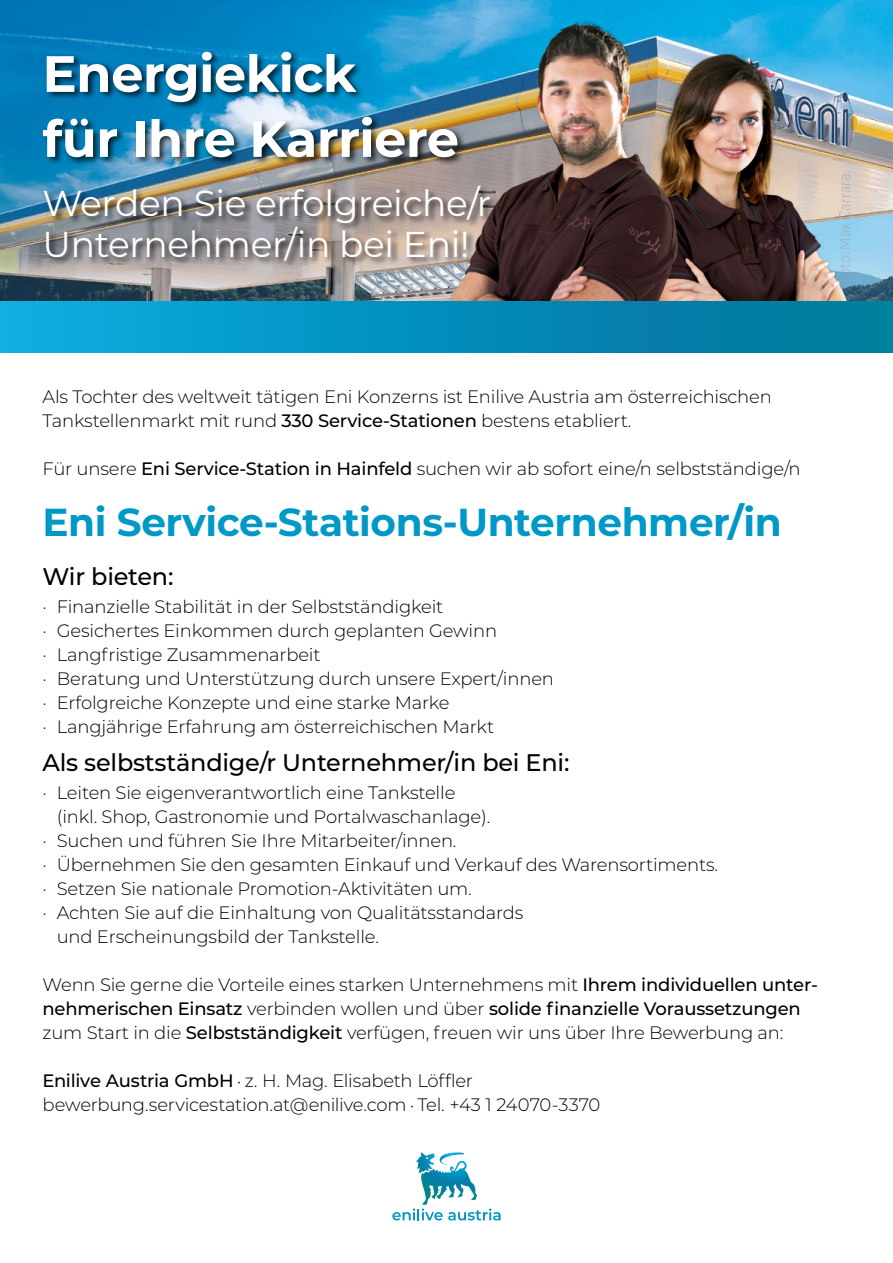
<style>
.page{position:relative;width:893px;height:1263px;background:#fff}
.page>*{position:absolute;margin:0;border:0;box-sizing:border-box;transform-origin:0 0}
.t1{font:700 51px/64.9px "Montserrat";letter-spacing:-.01em;color:#fff}
.t2{font:700 39px "Montserrat";letter-spacing:-.01em;color:#0098c7}
.t3{font:36px/40.5px "Montserrat";letter-spacing:-.01em;color:#fff}
.t4{font:500 24px "Montserrat";letter-spacing:-.01em;color:#000}
.t5{font:300 18px/24px "Montserrat";letter-spacing:-.01em;color:#000}
.t6{font:300 16.05px "Montserrat";letter-spacing:-.01em;color:#9d9d9c;scale:.8 1}
.s1{font-weight:500}
.s2{font-family:"Eni Exp Reg";font-weight:400}
</style>
<div class="page">
<img style="left:0;top:0;width:893px;height:301px">
<img style="left:417px;top:0;width:445px;height:301px">
<div style="left:0;top:301px;width:893px;height:51px;background:linear-gradient(to right,#0cabe0,#007599)"></div>
<svg style="left:392px;top:1152px;width:109px;height:68px"></svg>
<div style="left:41px;top:49px;width:458px;height:220px;background:#000;opacity:.75"></div>
<h1 class="t1" style="left:43px;top:39px;width:418px">Energiekick<br>für Ihre Karriere</h1>
<h3 class="t3" style="left:43px;top:182px;width:450px">Werden Sie erfolgreiche/r<br>Unternehmer/in bei Eni!</h3>
<p class="t6" style="left:834px;top:284px;width:140px;rotate:-90deg">Foto: Max Carrara</p>
<p class="t5" style="left:43px;top:384px;width:731px">Als Tochter des weltweit tätigen Eni Konzerns ist Enilive Austria am österreichischen<br>Tankstellenmarkt mit rund <span class="s1">330 Service-Stationen</span> bestens etabliert.</p>
<p class="t5" style="left:43px;top:456px;width:759px">Für unsere <span class="s1">Eni Service-Station in Hainfeld</span> suchen wir ab sofort eine/n selbstständige/n</p>
<h2 class="t2" style="left:43px;top:494px;width:741px">Eni Service-Stations-Unternehmer/in</h2>
<h3 class="t4" style="left:43px;top:560px;width:133px">Wir bieten:</h3>
<p class="t5" style="left:43px;top:594px;width:513px">· Finanzielle Stabilität in der Selbstständigkeit<br>· Gesichertes Einkommen durch geplanten Gewinn<br>· Langfristige Zusammenarbeit<br>· Beratung und Unterstützung durch unsere Expert/innen · Erfolgreiche Konzepte und eine starke Marke<br>· Langjährige Erfahrung am österreichischen Markt</p>
<h3 class="t4" style="left:43px;top:746px;width:528px">Als selbstständige/r Unternehmer/in bei Eni:</h3>
<p class="t5" style="left:43px;top:780px;width:414px">· Leiten Sie eigenverantwortlich eine Tankstelle</p>
<p class="t5" style="left:57px;top:804px;width:435px">(inkl. Shop, Gastronomie und Portalwaschanlage).</p>
<p class="t5" style="left:43px;top:828px;width:416px">· Suchen und führen Sie Ihre Mitarbeiter/innen.</p>
<p class="t5" style="left:43px;top:852px;width:677px">· Übernehmen Sie den gesamten Einkauf und Verkauf des Warensortiments.</p>
<p class="t5" style="left:43px;top:876px;width:431px">· Setzen Sie nationale Promotion-Aktivitäten um.</p>
<p class="t5" style="left:43px;top:900px;width:482px">· Achten Sie auf die Einhaltung von Qualitätsstandards</p>
<p class="t5" style="left:57px;top:924px;width:324px">und Erscheinungsbild der Tankstelle.</p>
<p class="t5" style="left:43px;top:972px;width:777px">Wenn Sie gerne die Vorteile eines starken Unternehmens mit <span class="s1">Ihrem individuellen unter&shy;nehmerischen Einsatz</span> verbinden wollen und über <span class="s1">solide finanzielle Voraussetzungen </span>zum Start in die <span class="s1">Selbstständigkeit</span> verfügen, freuen wir uns über Ihre Bewerbung an:</p>
<p class="t5" style="left:43px;top:1068px;width:559px"><span class="s1">Enilive Austria GmbH</span> <span class="s2">·</span> z. H. Mag. Elisabeth Löffler bewerbung.servicestation.at@enilive.com <span class="s2">·</span> Tel. +43 1 24070-3370</p>
</div>
